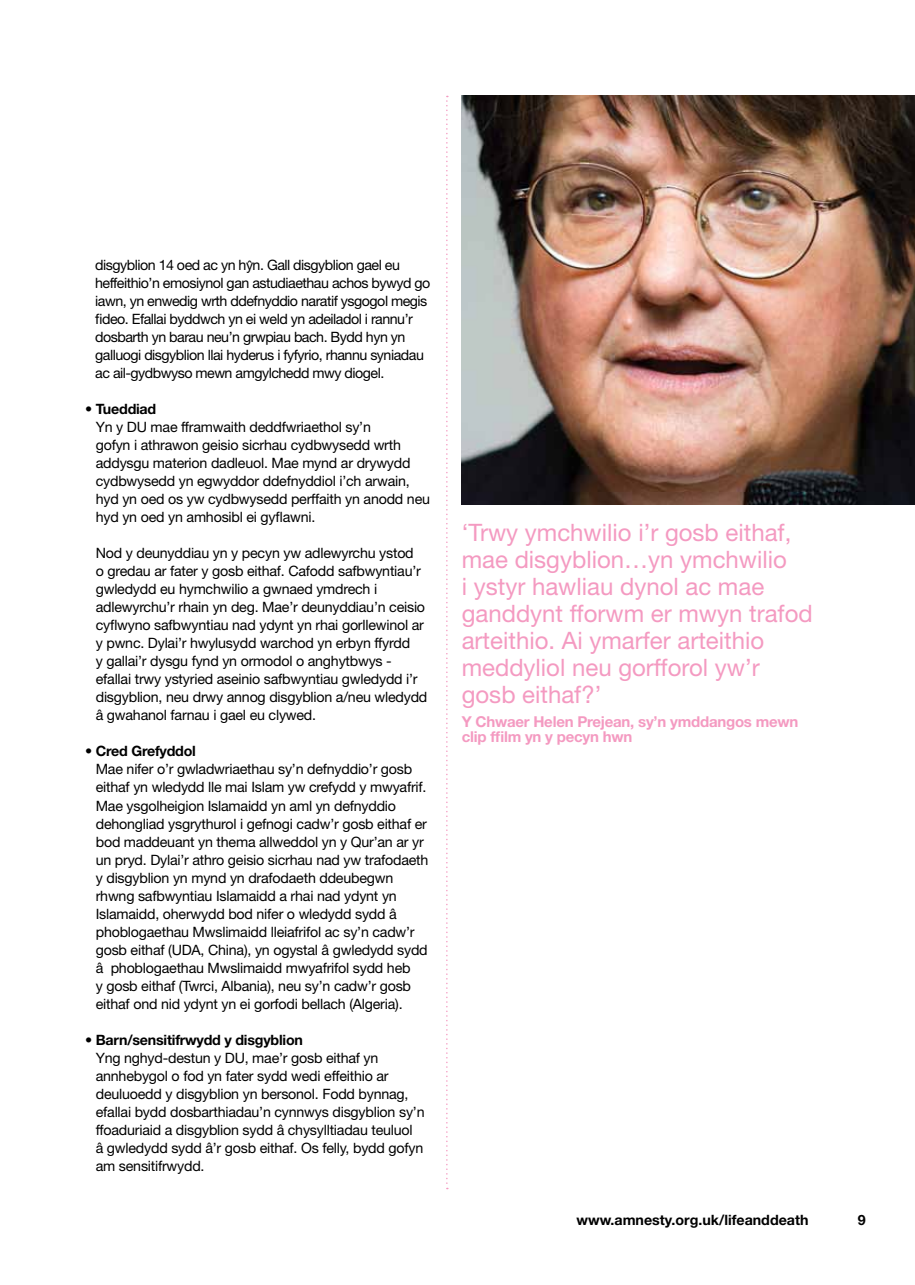
<style>
.page{position:relative;width:915px;height:1285px;background:#fff}
.page>*{position:absolute;margin:0;border:0;box-sizing:border-box;transform-origin:0 0}
.t1{font:24px/27px "Helvetica Neue";color:#f49ac1}
.t2{font:700 15px/15px "Helvetica Neue";letter-spacing:-.015em;color:#f49ac1}
.t3{font:14.25px/18px "Helvetica Neue";letter-spacing:-.015em;color:#000}
.t4{font:14.25px/18px "Helvetica Neue";letter-spacing:-.035em;color:#000}
.t5{font:700 14.25px "Helvetica Neue";color:#000}
.s1{font-weight:700}
</style>
<div class="page">
<svg style="left:446px;top:96px;width:1px;height:1088px"></svg>
<img style="left:461px;top:96px;width:453px;height:408px">
<p class="t4" style="left:95px;top:256px;width:336px">disgyblion 14 oed ac yn hyn. Gall disgyblion gael eu heffeithio’n emosiynol gan astudiaethau achos bywyd go iawn, yn enwedig wrth ddefnyddio naratif ysgogol megis fideo. Efallai byddwch yn ei weld yn adeiladol i rannu’r dosbarth yn barau neu’n grwpiau bach. Bydd hyn yn galluogi disgyblion llai hyderus i fyfyrio, rhannu syniadau ac ail-gydbwyso mewn amgylchedd mwy diogel.</p>
<p class="t3" style="left:96px;top:400px;width:335px;text-indent:-11px">• <span class="s1">Tueddiad<br></span>Yn y DU mae fframwaith deddfwriaethol sy’n<br>gofyn i athrawon geisio sicrhau cydbwysedd wrth addysgu materion dadleuol. Mae mynd ar drywydd cydbwysedd yn egwyddor ddefnyddiol i’ch arwain, hyd yn oed os yw cydbwysedd perffaith yn anodd neu hyd yn oed yn amhosibl ei gyflawni.</p>
<p class="t3" style="left:96px;top:544px;width:333px">Nod y deunyddiau yn y pecyn yw adlewyrchu ystod<br>o gredau ar fater y gosb eithaf. Cafodd safbwyntiau’r gwledydd eu hymchwilio a gwnaed ymdrech i adlewyrchu’r rhain yn deg. Mae’r deunyddiau’n ceisio cyflwyno safbwyntiau nad ydynt yn rhai gorllewinol ar y pwnc. Dylai’r hwylusydd warchod yn erbyn ffyrdd<br>y gallai’r dysgu fynd yn ormodol o anghytbwys - efallai trwy ystyried aseinio safbwyntiau gwledydd i’r disgyblion, neu drwy annog disgyblion a/neu wledydd â gwahanol farnau i gael eu clywed.</p>
<p class="t3" style="left:96px;top:742px;width:334px;text-indent:-11px">• <span class="s1">Cred Grefyddol<br></span>Mae nifer o’r gwladwriaethau sy’n defnyddio’r gosb eithaf yn wledydd lle mai Islam yw crefydd y mwyafrif.<br>Mae ysgolheigion Islamaidd yn aml yn defnyddio dehongliad ysgrythurol i gefnogi cadw’r gosb eithaf er bod maddeuant yn thema allweddol yn y Qur’an ar yr un pryd. Dylai’r athro geisio sicrhau nad yw trafodaeth y disgyblion yn mynd yn drafodaeth ddeubegwn rhwng safbwyntiau Islamaidd a rhai nad ydynt yn Islamaidd, oherwydd bod nifer o wledydd sydd â phoblogaethau Mwslimaidd lleiafrifol ac sy’n cadw’r gosb eithaf (UDA, China), yn ogystal â gwledydd sydd â phoblogaethau Mwslimaidd mwyafrifol sydd heb<br>y gosb eithaf (Twrci, Albania), neu sy’n cadw’r gosb eithaf ond nid ydynt yn ei gorfodi bellach (Algeria).</p>
<p class="t3" style="left:96px;top:1030px;width:330px;text-indent:-11px">• <span class="s1">Barn/sensitifrwydd y disgyblion<br></span>Yng nghyd-destun y DU, mae’r gosb eithaf yn annhebygol o fod yn fater sydd wedi effeithio ar deuluoedd y disgyblion yn bersonol. Fodd bynnag, efallai bydd dosbarthiadau’n cynnwys disgyblion sy’n ffoaduriaid a disgyblion sydd â chysylltiadau teuluol<br>â gwledydd sydd â’r gosb eithaf. Os felly, bydd gofyn am sensitifrwydd.</p>
<p class="t3" style="left:248px;top:256px;width:5px">ˆ</p>
<h1 class="t1" style="left:461px;top:519px;width:352px">‘Trwy ymchwilio i’r gosb eithaf, mae disgyblion…yn ymchwilio<br>i ystyr hawliau dynol ac mae ganddynt fforwm er mwyn trafod arteithio. Ai ymarfer arteithio meddyliol neu gorfforol yw’r gosb eithaf?’</h1>
<p class="t2" style="left:461px;top:714px;width:338px">Y Chwaer Helen Prejean, sy’n ymddangos mewn clip ffilm yn y pecyn hwn</p>
<p class="t5" style="left:576px;top:1210px;width:233px">www.amnesty.org.uk/lifeanddeath</p>
<p class="t5" style="left:857px;top:1210px;width:9px">9</p>
</div>
